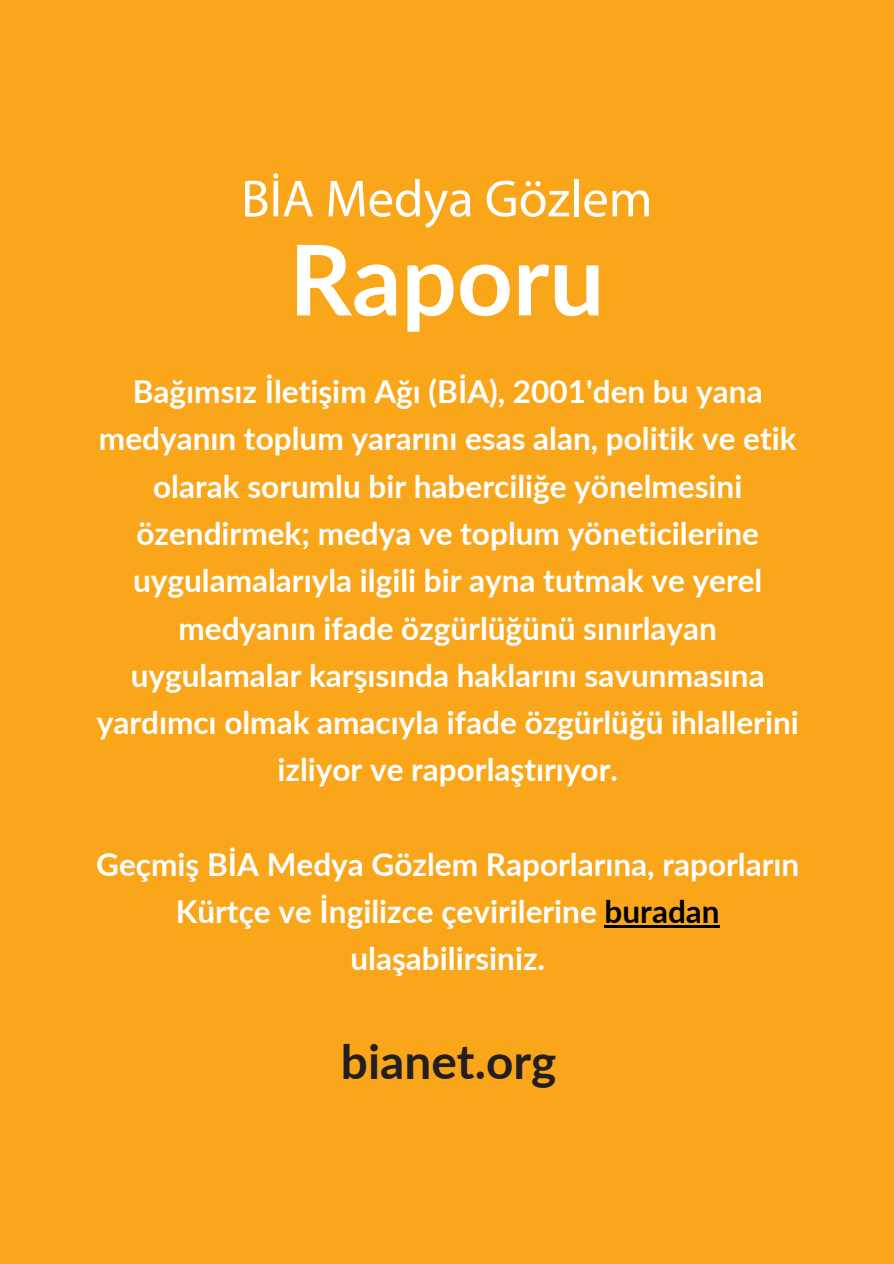
<style>
.page{position:relative;width:894px;height:1264px;background:#fff}
.page>*{position:absolute;margin:0;border:0;box-sizing:border-box;transform-origin:0 0}
.t1{font:700 97.5px "Lato";color:#fff}
.t2{font:52.5px "Myriad Pro";color:#fff}
.t3{font:700 47.7px "Lato";color:#231f20}
.t4{font:700 31.5px/47.2px "Lato";color:#fff;text-align:center}
.s1{color:#000}
</style>
<div class="page">
<div style="left:0;top:0;width:893px;height:1263px;background:#faa61a"></div>
<hr style="left:604px;top:925px;width:115px;height:2px;background:#000">
<p class="t2" style="left:241px;top:177px;width:413px">BİA Medya Gözlem</p>
<p class="t1" style="left:289px;top:219px;width:316px">Raporu</p>
<h2 class="t4" style="left:97px;top:367px;width:703px">Bağımsız İletişim Ağı (BİA), 2001'den bu yana medyanın toplum yararını esas alan, politik ve etik olarak sorumlu bir haberciliğe yönelmesini özendirmek; medya ve toplum yöneticilerine uygulamalarıyla ilgili bir ayna tutmak ve yerel medyanın ifade özgürlüğünü sınırlayan uygulamalar karşısında haklarını savunmasına yardımcı olmak amacıyla ifade özgürlüğü ihlallerini izliyor ve raporlaştırıyor.</h2>
<p class="t4" style="left:96px;top:840px;width:704px">Geçmiş BİA Medya Gözlem Raporlarına, raporların<br>Kürtçe ve İngilizce çevirilerine <span class="s1">buradan </span>ulaşabilirsiniz.</p>
<h1 class="t3" style="left:341px;top:1031px;width:217px">bianet.org</h1>
</div>
